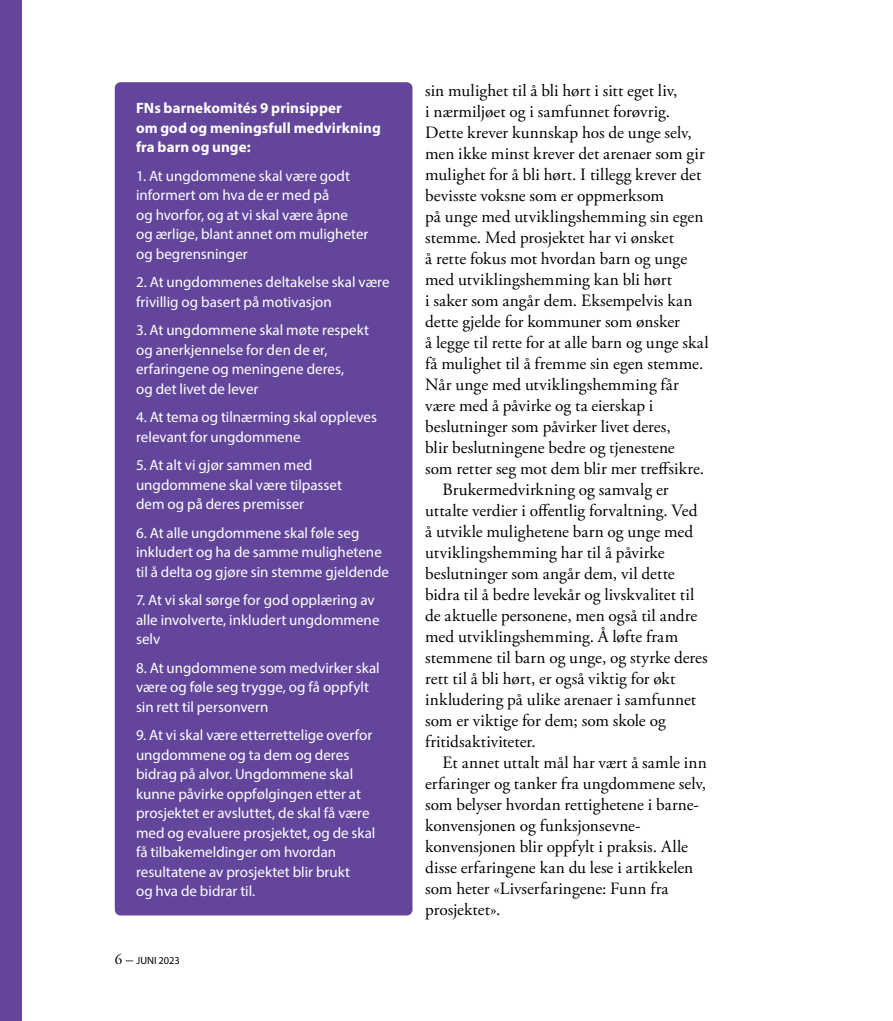
<style>
.page{position:relative;width:893px;height:1021px;background:#fff}
.page>*{position:absolute;margin:0;border:0;box-sizing:border-box;transform-origin:0 0}
.t1{font:17.25px "Adobe Garamond Pro";color:#000}
.t2{font:15px/19.5px "Myriad Pro";color:#fff}
.t3{font:700 15px/19.5px "Myriad Pro";letter-spacing:.005em;color:#fff}
.t4{font:10.5px "Myriad Pro";color:#000}
.s1{font-family:"Adobe Garamond Pro";font-size:15px}
</style>
<div class="page">
<div style="left:0;top:0;width:21px;height:1020px;background:#63469c"></div>
<div style="left:115px;top:82px;width:297px;height:833px;background:#63469c;border-radius:6px"></div>
<p class="t3" style="left:136px;top:98px;width:246px">FNs barnekomités 9 prinsipper<br>om god og meningsfull medvirkning fra barn og unge:</p>
<p class="t2" style="left:136px;top:165px;width:234px">1. At ungdommene skal være godt informert om hva de er med på<br>og hvorfor, og at vi skal være åpne<br>og ærlige, blant annet om muligheter og begrensninger</p>
<p class="t2" style="left:136px;top:272px;width:255px">2. At ungdommenes deltakelse skal være frivillig og basert på motivasjon</p>
<p class="t2" style="left:136px;top:320px;width:235px">3. At ungdommene skal møte respekt og anerkjennelse for den de er, erfaringene og meningene deres,<br>og det livet de lever</p>
<p class="t2" style="left:136px;top:407px;width:242px">4. At tema og tilnærming skal oppleves relevant for ungdommene</p>
<p class="t2" style="left:136px;top:455px;width:207px">5. At alt vi gjør sammen med ungdommene skal være tilpasset dem og på deres premisser</p>
<p class="t2" style="left:136px;top:522px;width:255px">6. At alle ungdommene skal føle seg inkludert og ha de samme mulighetene til å delta og gjøre sin stemme gjeldende</p>
<p class="t2" style="left:136px;top:590px;width:245px">7. At vi skal sørge for god opplæring av alle involverte, inkludert ungdommene selv</p>
<p class="t2" style="left:136px;top:657px;width:245px">8. At ungdommene som medvirker skal være og føle seg trygge, og få oppfylt sin rett til personvern</p>
<p class="t2" style="left:136px;top:725px;width:241px">9. At vi skal være etterrettelige overfor ungdommene og ta dem og deres bidrag på alvor. Ungdommene skal kunne påvirke oppfølgingen etter at prosjektet er avsluttet, de skal få være med og evaluere prosjektet, og de skal få tilbakemeldinger om hvordan resultatene av prosjektet blir brukt<br>og hva de bidrar til.</p>
<p class="t4" style="left:115px;top:953px;width:67px"><span class="s1">6 –</span> JUNI 2023</p>
<p class="t1" style="left:425px;top:80px;width:254px">sin mulighet til å bli hørt i sitt eget liv,</p>
<p class="t1" style="left:425px;top:101px;width:246px">i nærmiljøet og i samfunnet forøvrig.</p>
<p class="t1" style="left:425px;top:122px;width:268px">Dette krever kunnskap hos de unge selv,</p>
<p class="t1" style="left:425px;top:143px;width:281px">men ikke minst krever det arenaer som gir</p>
<p class="t1" style="left:425px;top:164px;width:278px">mulighet for å bli hørt. I tillegg krever det</p>
<p class="t1" style="left:425px;top:185px;width:240px">bevisste voksne som er oppmerksom</p>
<p class="t1" style="left:425px;top:206px;width:280px">på unge med utviklingshemming sin egen</p>
<p class="t1" style="left:425px;top:227px;width:250px">stemme. Med prosjektet har vi ønsket</p>
<p class="t1" style="left:425px;top:248px;width:263px">å rette fokus mot hvordan barn og unge</p>
<p class="t1" style="left:425px;top:269px;width:248px">med utviklingshemming kan bli hørt</p>
<p class="t1" style="left:425px;top:290px;width:269px">i saker som angår dem. Eksempelvis kan</p>
<p class="t1" style="left:425px;top:311px;width:256px">dette gjelde for kommuner som ønsker</p>
<p class="t1" style="left:425px;top:332px;width:285px">å legge til rette for at alle barn og unge skal</p>
<p class="t1" style="left:425px;top:353px;width:280px">få mulighet til å fremme sin egen stemme.</p>
<p class="t1" style="left:425px;top:374px;width:255px">Når unge med utviklingshemming får</p>
<p class="t1" style="left:425px;top:395px;width:230px">være med å påvirke og ta eierskap i</p>
<p class="t1" style="left:425px;top:416px;width:247px">beslutninger som påvirker livet deres,</p>
<p class="t1" style="left:425px;top:437px;width:251px">blir beslutningene bedre og tjenestene</p>
<p class="t1" style="left:425px;top:458px;width:280px">som retter seg mot dem blir mer treffsikre.</p>
<p class="t1" style="left:442px;top:479px;width:227px">Brukermedvirkning og samvalg er</p>
<p class="t1" style="left:425px;top:500px;width:274px">uttalte verdier i offentlig forvaltning. Ved</p>
<p class="t1" style="left:425px;top:521px;width:269px">å utvikle mulighetene barn og unge med</p>
<p class="t1" style="left:425px;top:542px;width:241px">utviklingshemming har til å påvirke</p>
<p class="t1" style="left:425px;top:563px;width:251px">beslutninger som angår dem, vil dette</p>
<p class="t1" style="left:425px;top:584px;width:271px">bidra til å bedre levekår og livskvalitet til</p>
<p class="t1" style="left:425px;top:605px;width:274px">de aktuelle personene, men også til andre</p>
<p class="t1" style="left:425px;top:626px;width:255px">med utviklingshemming. Å løfte fram</p>
<p class="t1" style="left:425px;top:647px;width:284px">stemmene til barn og unge, og styrke deres</p>
<p class="t1" style="left:425px;top:668px;width:252px">rett til å bli hørt, er også viktig for økt</p>
<p class="t1" style="left:425px;top:689px;width:273px">inkludering på ulike arenaer i samfunnet</p>
<p class="t1" style="left:425px;top:710px;width:242px">som er viktige for dem; som skole og</p>
<p class="t1" style="left:425px;top:731px;width:112px">fritidsaktiviteter.</p>
<p class="t1" style="left:442px;top:752px;width:266px">Et annet uttalt mål har vært å samle inn</p>
<p class="t1" style="left:425px;top:773px;width:282px">erfaringer og tanker fra ungdommene selv,</p>
<p class="t1" style="left:425px;top:794px;width:275px">som belyser hvordan rettighetene i barne-</p>
<p class="t1" style="left:425px;top:815px;width:217px">konvensjonen og funksjonsevne-</p>
<p class="t1" style="left:425px;top:836px;width:264px">konvensjonen blir oppfylt i praksis. Alle</p>
<p class="t1" style="left:425px;top:857px;width:269px">disse erfaringene kan du lese i artikkelen</p>
<p class="t1" style="left:425px;top:878px;width:245px">som heter «Livserfaringene: Funn fra</p>
<p class="t1" style="left:425px;top:899px;width:77px">prosjektet».</p>
</div>
